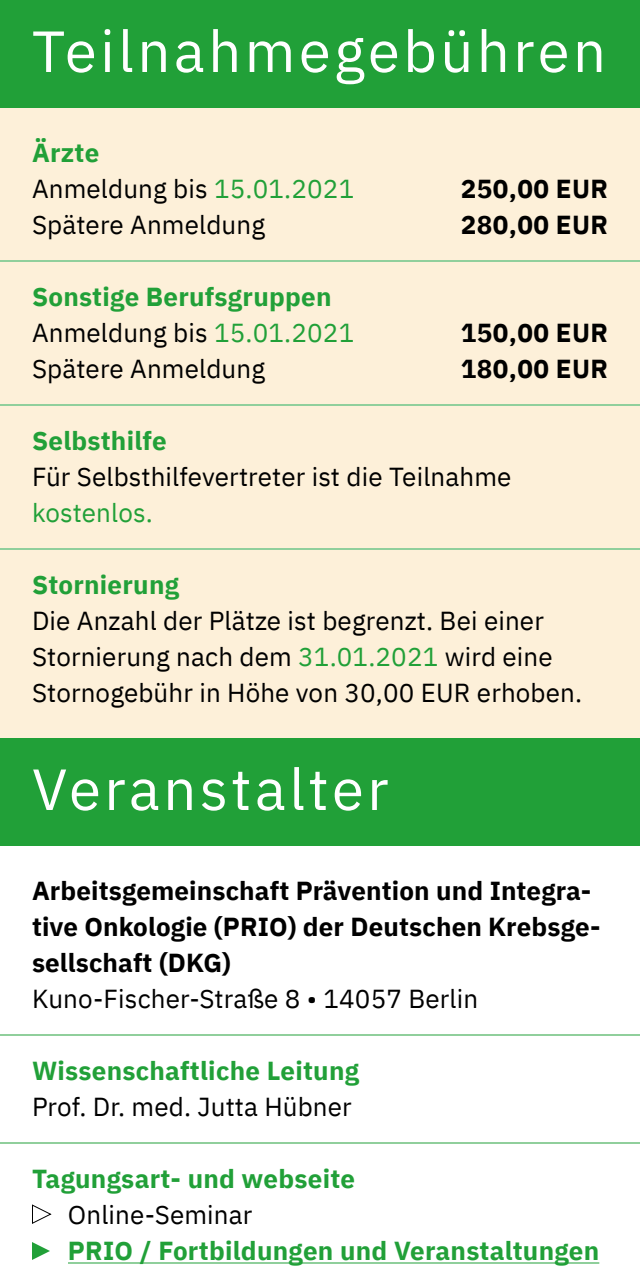
<style>
.page{position:relative;width:640px;height:1286px;background:#fff}
.page>*{position:absolute;margin:0;border:0;box-sizing:border-box;transform-origin:0 0}
.t1{font:58px "IBM Plex Sans";letter-spacing:.06em;color:#fff}
.t2{font:26px/36px "IBM Plex Sans";letter-spacing:.005em;color:#000}
.t3{font:700 26px/36px "IBM Plex Sans";letter-spacing:.01em;color:#21a038}
.t4{font:700 26px/36px "IBM Plex Sans";letter-spacing:.005em;color:#000}
.t5{font:26px "IBM Plex Sans";letter-spacing:.005em;color:#21a038}
.s1{font-weight:700;color:#21a038}
.s2{color:#21a038}
.s3{font-weight:400;color:#000}
.s4{font-weight:400}
</style>
<div class="page">
<div style="left:0;top:18px;width:640px;height:810px;background:#fdf0d9"></div>
<div style="left:0;top:738px;width:640px;height:108px;background:#21a038"></div>
<hr style="left:68px;top:1262px;width:531px;height:2px;background:#21a038">
<svg style="left:32px;top:1204px;width:20px;height:20px"></svg>
<svg style="left:32px;top:1242px;width:18px;height:18px"></svg>
<hr style="left:0;top:1142px;width:640px;height:2px;background:#90cf9c">
<hr style="left:0;top:548px;width:640px;height:2px;background:#90cf9c">
<hr style="left:0;top:1034px;width:640px;height:2px;background:#90cf9c">
<hr style="left:0;top:404px;width:640px;height:2px;background:#90cf9c">
<hr style="left:0;top:260px;width:640px;height:2px;background:#90cf9c">
<div style="left:0;top:0;width:640px;height:108px;background:#21a038"></div>
<h1 class="t1" style="left:32px;top:7px;width:575px">Teilnahmegebühren</h1>
<p class="t2" style="left:32px;top:133px;width:324px"><span class="s1">Ärzte<br></span>Anmeldung bis <span class="s2">15.01.2021</span></p>
<p class="t4" style="left:461px;top:169px;width:149px">250,00 EUR</p>
<p class="t2" style="left:32px;top:205px;width:235px">Spätere Anmeldung</p>
<p class="t4" style="left:461px;top:205px;width:149px">280,00 EUR</p>
<p class="t3" style="left:32px;top:277px;width:324px">Sonstige Berufsgruppen<br><span class="s3">Anmeldung bis</span> <span class="s4">15.01.2021</span></p>
<p class="t4" style="left:461px;top:313px;width:149px">150,00 EUR</p>
<p class="t2" style="left:32px;top:349px;width:235px">Spätere Anmeldung</p>
<p class="t4" style="left:461px;top:349px;width:149px">180,00 EUR</p>
<p class="t3" style="left:32px;top:421px;width:136px">Selbsthilfe</p>
<p class="t2" style="left:32px;top:457px;width:481px">Für Selbsthilfevertreter ist die Teilnahme</p>
<p class="t5" style="left:32px;top:493px;width:122px">kostenlos.</p>
<p class="t3" style="left:32px;top:565px;width:149px">Stornierung</p>
<p class="t2" style="left:32px;top:601px;width:552px">Die Anzahl der Plätze ist begrenzt. Bei einer<br>Stornierung nach dem <span class="s2">31.01.2021</span> wird eine<br>Stornogebühr in Höhe von 30,00 EUR erhoben.</p>
<h1 class="t1" style="left:32px;top:745px;width:358px">Veranstalter</h1>
<p class="t4" style="left:32px;top:871px;width:570px">Arbeitsgemeinschaft Prävention und Integra&shy;tive Onkologie (PRIO) der Deutschen Krebsge&shy;sellschaft (DKG)</p>
<p class="t2" style="left:32px;top:979px;width:448px">Kuno-Fischer-Straße 8 • 14057 Berlin</p>
<p class="t3" style="left:32px;top:1051px;width:329px">Wissenschaftliche Leitung</p>
<p class="t2" style="left:32px;top:1087px;width:321px">Prof. Dr. med. Jutta Hübner</p>
<p class="t3" style="left:32px;top:1159px;width:325px">Tagungsart- und webseite</p>
<p class="t2" style="left:68px;top:1195px;width:186px">Online-Seminar</p>
<p class="t3" style="left:68px;top:1231px;width:533px">PRIO / Fortbildungen und Veranstaltungen</p>
</div>
